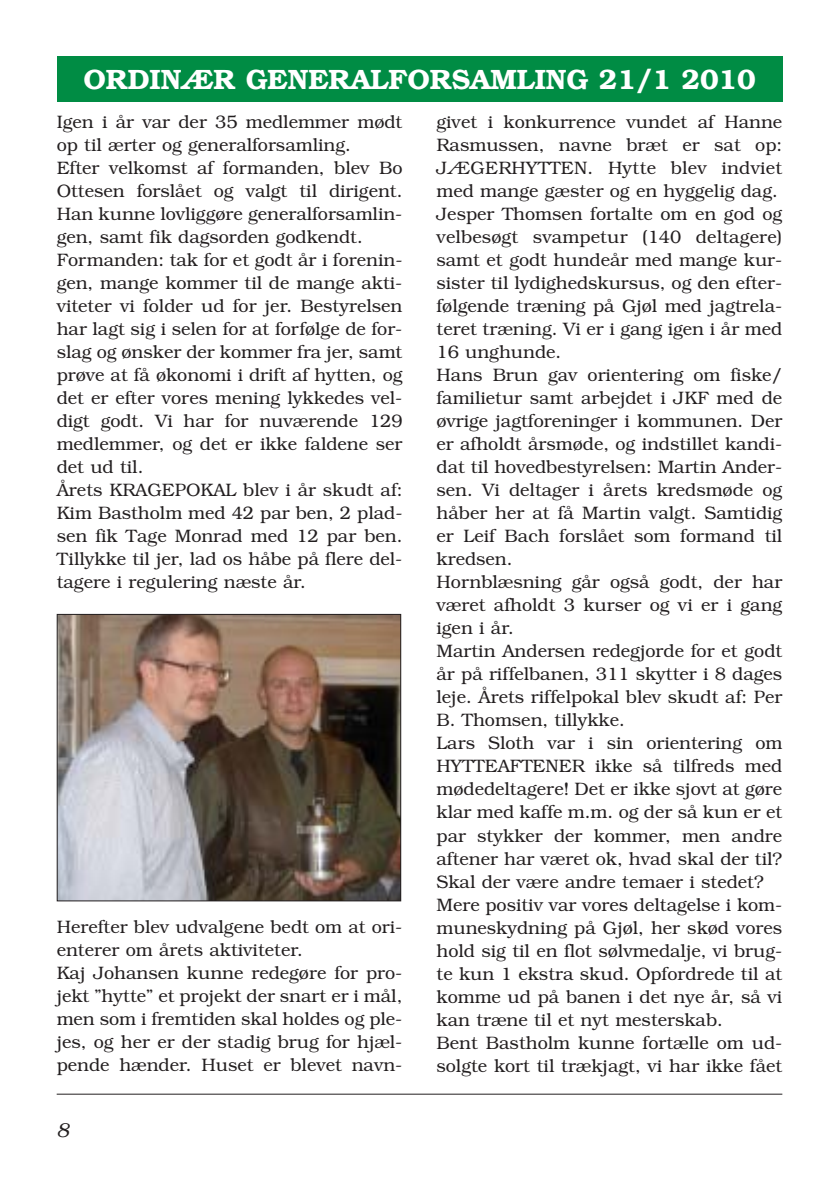
<style>
.page{position:relative;width:840px;height:1190px;background:#fff}
.page>*{position:absolute;margin:0;border:0;box-sizing:border-box;transform-origin:0 0}
.t1{font:600 28px "Bookman";color:#fff}
.t2{font:italic 300 20px "Bookman";color:#231f20}
.t3{font:300 18px/23px "Bookman";color:#231f20}
</style>
<div class="page">
<div style="left:57px;top:57px;width:725px;height:45px;background:#008c44"></div>
<hr style="left:57px;top:1094px;width:725px;height:1px;background:#231f20">
<img style="left:59px;top:616px;width:340px;height:283px">
<div style="left:57px;top:614px;width:344px;height:287px;border:1px solid #231f20"></div>
<h1 class="t1" style="left:84px;top:69px;width:673px">ORDINÆR GENERALFORSAMLING 21/1 2010</h1>
<p class="t3" style="left:57px;top:112px;width:347px">Igen i år var der 35 medlemmer mødt op til ærter og generalforsamling.<br>Efter velkomst af formanden, blev Bo Ottesen forslået og valgt til dirigent.<br>Han kunne lovliggøre generalforsamlin&shy;gen, samt fik dagsorden godkendt.<br>Formanden: tak for et godt år i forenin&shy;gen, mange kommer til de mange akti&shy;viteter vi folder ud for jer. Bestyrelsen har lagt sig i selen for at forfølge de for&shy;slag og ønsker der kommer fra jer, samt prøve at få økonomi i drift af hytten, og det er efter vores mening lykkedes vel&shy;digt godt. Vi har for nuværende 129 medlemmer, og det er ikke faldene ser det ud til.<br>Årets KRAGEPOKAL blev i år skudt af:<br>Kim Bastholm med 42 par ben, 2 plad&shy;sen fik Tage Monrad med 12 par ben.<br>Tillykke til jer, lad os håbe på flere del&shy;tagere i regulering næste år.</p>
<p class="t3" style="left:437px;top:112px;width:347px">givet i konkurrence vundet af Hanne Rasmussen, navne bræt er sat op:<br>JÆGERHYTTEN. Hytte blev indviet med mange gæster og en hyggelig dag.<br>Jesper Thomsen fortalte om en god og velbesøgt svampetur (140 deltagere) samt et godt hundeår med mange kur&shy;sister til lydighedskursus, og den efter&shy;følgende træning på Gjøl med jagtrela&shy;teret træning. Vi er i gang igen i år med 16 unghunde.<br>Hans Brun gav orientering om fiske/ familietur samt arbejdet i JKF med de øvrige jagtforeninger i kommunen. Der er afholdt årsmøde, og indstillet kandi&shy;dat til hovedbestyrelsen: Martin Ander&shy;sen. Vi deltager i årets kredsmøde og håber her at få Martin valgt. Samtidig er Leif Bach forslået som formand til kredsen.<br>Hornblæsning går også godt, der har været afholdt 3 kurser og vi er i gang igen i år.<br>Martin Andersen redegjorde for et godt år på riffelbanen, 311 skytter i 8 dages leje. Årets riffelpokal blev skudt af: Per B. Thomsen, tillykke.<br>Lars Sloth var i sin orientering om HYTTEAFTENER ikke så tilfreds med mødedeltagere! Det er ikke sjovt at gøre klar med kaffe m.m. og der så kun er et par stykker der kommer, men andre aftener har været ok, hvad skal der til?<br>Skal der være andre temaer i stedet?<br>Mere positiv var vores deltagelse i kom&shy;muneskydning på Gjøl, her skød vores hold sig til en flot sølvmedalje, vi brug&shy;te kun 1 ekstra skud. Opfordrede til at komme ud på banen i det nye år, så vi kan træne til et nyt mesterskab.<br>Bent Bastholm kunne fortælle om ud&shy;solgte kort til trækjagt, vi har ikke fået</p>
<p class="t3" style="left:57px;top:917px;width:347px">Herefter blev udvalgene bedt om at ori&shy;enterer om årets aktiviteter.<br>Kaj Johansen kunne redegøre for pro&shy;jekt ”hytte” et projekt der snart er i mål, men som i fremtiden skal holdes og ple&shy;jes, og her er der stadig brug for hjæl&shy;pende hænder. Huset er blevet navn-</p>
<p class="t2" style="left:57px;top:1123px;width:14px">8</p>
</div>
